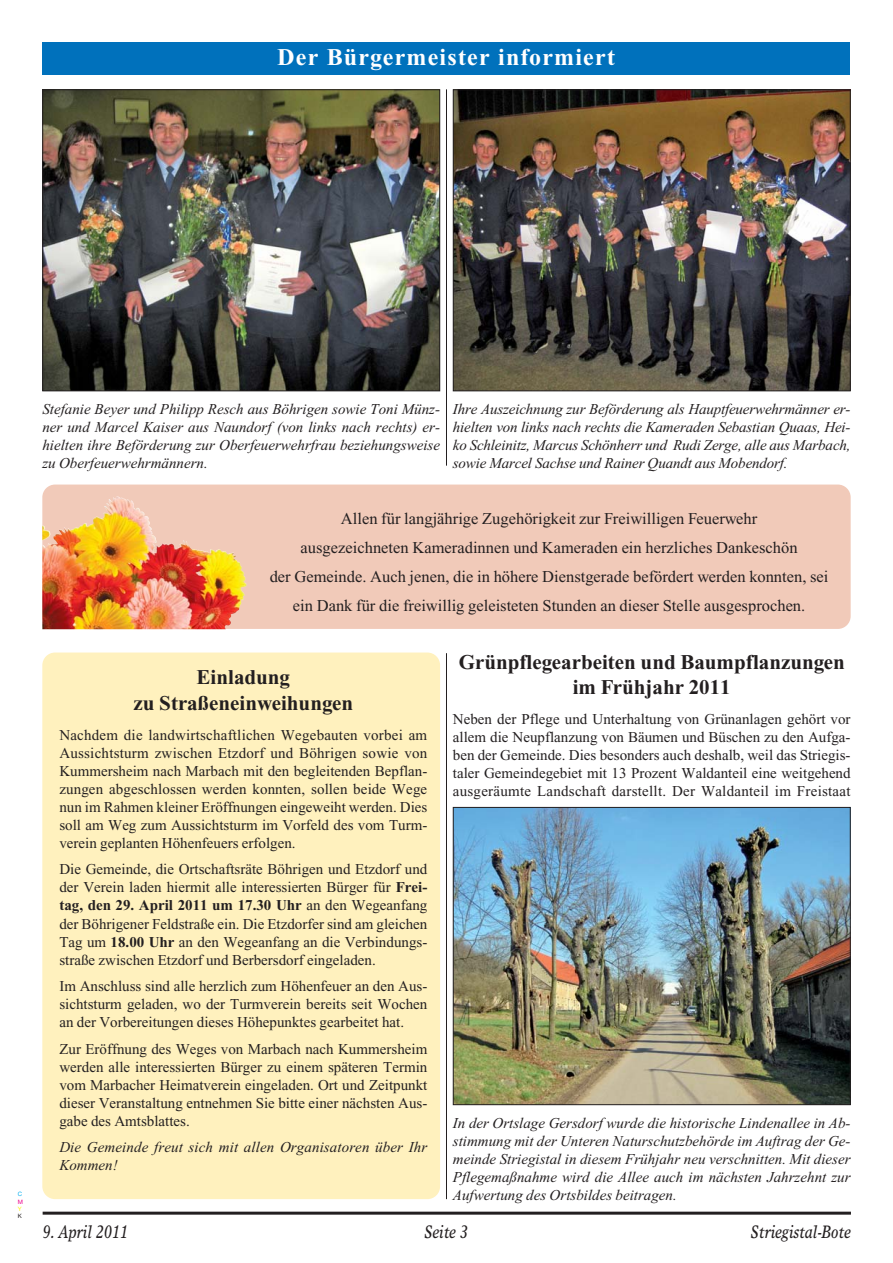
<style>
.page{position:relative;width:893px;height:1263px;background:#fff}
.page>*{position:absolute;margin:0;border:0;box-sizing:border-box;transform-origin:0 0}
.t1{font:700 24px "Times New Roman";letter-spacing:.05em;color:#fff}
.t2{font:700 21px/25.2px "Times New Roman";color:#231f20;text-align:center}
.t3{font:italic 18px "Times Europa";color:#231f20;scale:.8 1}
.t4{font:16.5px/29.2px "Times New Roman";color:#231f20;text-align:center}
.t5{font:15px/18px "Times New Roman";color:#231f20;text-align:justify}
.t6{font:italic 15px/18px "Times New Roman";color:#231f20;text-align:justify}
.t7{font:6px "Helvetica Neue";color:#00adef}
.t8{font:6px "Helvetica Neue";color:#ec008c}
.t9{font:6px "Helvetica Neue";color:#fff200}
.t10{font:6px "Helvetica Neue";color:#231f20}
.s1{font-weight:700}
</style>
<div class="page">
<div style="left:42px;top:653px;width:398px;height:546px;background:#fff1be;border-radius:13px"></div>
<hr style="left:43px;top:1212px;width:807px;height:3px;background:#231f20">
<hr style="left:446px;top:89px;width:1px;height:377px;background:#231f20">
<div style="left:42px;top:43px;width:808px;height:32px;background:#0071bc"></div>
<img style="left:44px;top:91px;width:394px;height:298px">
<div style="left:42px;top:89px;width:398px;height:302px;border:1px solid #231f20"></div>
<img style="left:455px;top:91px;width:393px;height:298px">
<div style="left:453px;top:89px;width:397px;height:302px;border:1px solid #231f20"></div>
<svg style="left:42px;top:485px;width:808px;height:144px;background:#eebea4"></svg>
<img style="left:120px;top:498px;width:49px;height:55px">
<img style="left:455px;top:809px;width:393px;height:294px">
<div style="left:453px;top:807px;width:397px;height:298px;border:1px solid #231f20"></div>
<hr style="left:446px;top:653px;width:1px;height:546px;background:#231f20">
<h1 class="t1" style="left:277px;top:48px;width:339px">Der Bürgermeister informiert</h1>
<p class="t7" style="left:18px;top:1192px;width:6px">C</p>
<p class="t8" style="left:18px;top:1199px;width:7px">M</p>
<p class="t9" style="left:18px;top:1206px;width:5px">Y</p>
<p class="t10" style="left:18px;top:1214px;width:6px">K</p>
<p class="t6" style="left:42px;top:402px;width:399px">Stefanie Beyer und Philipp Resch aus Böhrigen sowie Toni Münz&shy;ner und Marcel Kaiser aus Naundorf (von links nach rechts) er&shy;hielten ihre Beförderung zur Oberfeuerwehrfrau beziehungsweise zu Oberfeuerwehrmännern.</p>
<p class="t6" style="left:453px;top:402px;width:399px">Ihre Auszeichnung zur Beförderung als Hauptfeuerwehrmänner er&shy;hielten von links nach rechts die Kameraden Sebastian Quaas, Hei&shy;ko Schleinitz, Marcus Schönherr und Rudi Zerge, alle aus Marbach, sowie Marcel Sachse und Rainer Quandt aus Mobendorf.</p>
<p class="t4" style="left:270px;top:505px;width:560px">Allen für langjährige Zugehörigkeit zur Freiwilligen Feuerwehr<br>ausgezeichneten Kameradinnen und Kameraden ein herzliches Dankeschön<br>der Gemeinde. Auch jenen, die in höhere Dienstgerade befördert werden konnten, sei ein Dank für die freiwillig geleisteten Stunden an dieser Stelle ausgesprochen.</p>
<h2 class="t2" style="left:134px;top:667px;width:221px">Einladung<br>zu Straßeneinweihungen</h2>
<p class="t5" style="left:59px;top:727px;width:369px">Nachdem die landwirtschaftlichen Wegebauten vorbei am Aussichtsturm zwischen Etzdorf und Böhrigen sowie von Kummersheim nach Marbach mit den begleitenden Bepflan&shy;zungen abgeschlossen werden konnten, sollen beide Wege nun im Rahmen kleiner Eröffnungen eingeweiht werden. Dies soll am Weg zum Aussichtsturm im Vorfeld des vom Turm&shy;verein geplanten Höhenfeuers erfolgen.</p>
<p class="t5" style="left:59px;top:861px;width:369px">Die Gemeinde, die Ortschaftsräte Böhrigen und Etzdorf und der Verein laden hiermit alle interessierten Bürger für <span class="s1">Frei&shy;tag, den 29. April 2011 um 17.30 Uhr</span> an den Wegeanfang der Böhrigener Feldstraße ein. Die Etzdorfer sind am gleichen Tag um <span class="s1">18.00 Uhr</span> an den Wegeanfang an die Verbindungs&shy;straße zwischen Etzdorf und Berbersdorf eingeladen.</p>
<p class="t5" style="left:59px;top:979px;width:369px">Im Anschluss sind alle herzlich zum Höhenfeuer an den Aus&shy;sichtsturm geladen, wo der Turmverein bereits seit Wochen an der Vorbereitungen dieses Höhepunktes gearbeitet hat.</p>
<p class="t5" style="left:59px;top:1041px;width:369px">Zur Eröffnung des Weges von Marbach nach Kummersheim werden alle interessierten Bürger zu einem späteren Termin vom Marbacher Heimatverein eingeladen. Ort und Zeitpunkt dieser Veranstaltung entnehmen Sie bitte einer nächsten Aus&shy;gabe des Amtsblattes.</p>
<p class="t6" style="left:59px;top:1140px;width:369px">Die Gemeinde freut sich mit allen Organisatoren über Ihr<br>Kommen!</p>
<h2 class="t2" style="left:458px;top:652px;width:387px">Grünpflegearbeiten und Baumpflanzungen im Frühjahr 2011</h2>
<p class="t5" style="left:453px;top:712px;width:399px">Neben der Pflege und Unterhaltung von Grünanlagen gehört vor allem die Neupflanzung von Bäumen und Büschen zu den Aufga&shy;ben der Gemeinde. Dies besonders auch deshalb, weil das Striegis&shy;taler Gemeindegebiet mit 13 Prozent Waldanteil eine weitgehend ausgeräumte Landschaft darstellt. Der Waldanteil im Freistaat</p>
<p class="t6" style="left:453px;top:1116px;width:399px">In der Ortslage Gersdorf wurde die historische Lindenallee in Ab&shy;stimmung mit der Unteren Naturschutzbehörde im Auftrag der Ge&shy;meinde Striegistal in diesem Frühjahr neu verschnitten. Mit dieser Pflegemaßnahme wird die Allee auch im nächsten Jahrzehnt zur Aufwertung des Ortsbildes beitragen.</p>
<p class="t3" style="left:43px;top:1225px;width:108px">9. April 2011</p>
<p class="t3" style="left:424px;top:1225px;width:56px">Seite 3</p>
<p class="t3" style="left:750px;top:1225px;width:126px">Striegistal-Bote</p>
</div>
